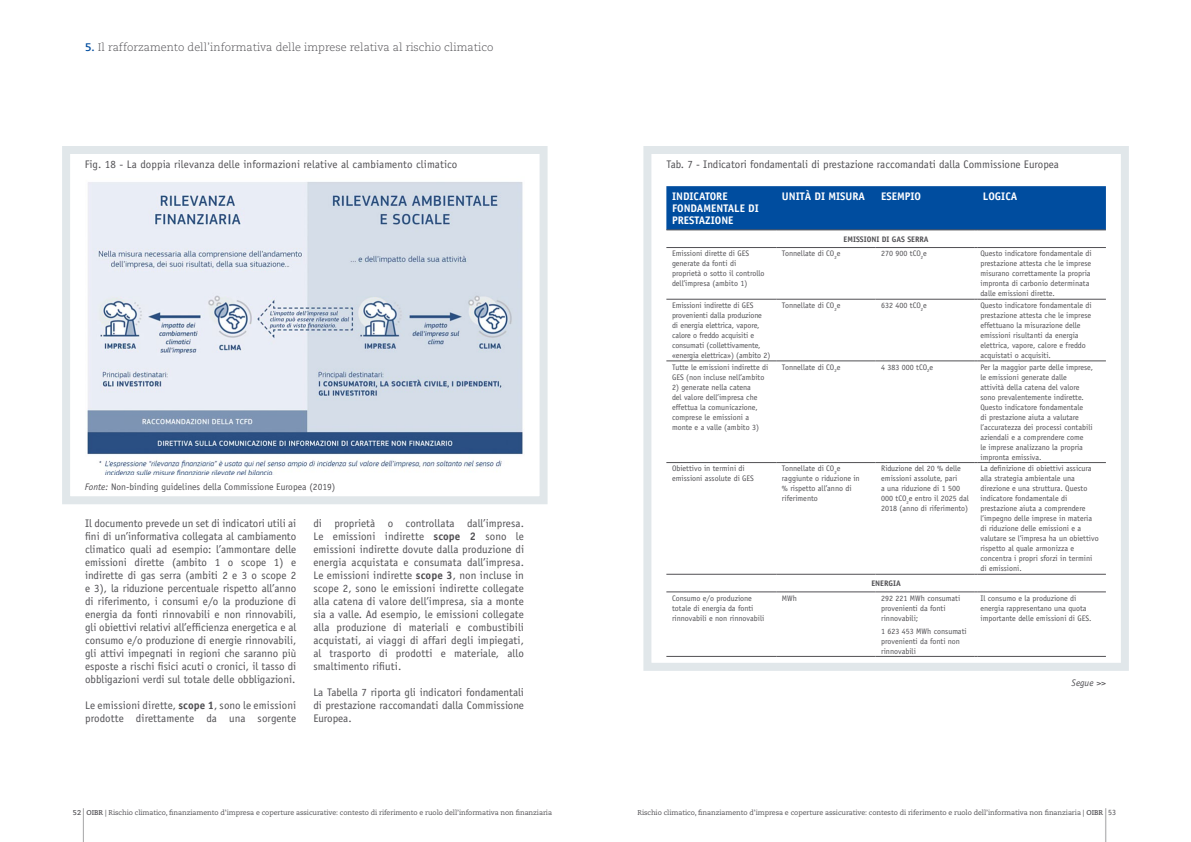
<style>
.page{position:relative;width:1191px;height:842px;background:#fff}
.page>*{position:absolute;margin:0;border:0;box-sizing:border-box;transform-origin:0 0}
.t1{font:49px "Caecilia";color:#504f53;scale:.14 1}
.t2{font:11px/13px "Officina Sans";color:#504f53;text-align:justify}
.t3{font:300 11px "Caecilia";color:#504f53}
.t4{font:700 11px/11.9px "Officina Sans";color:#fff}
.t5{font:9.5px "Officina Sans";color:#504f53}
.t6{font:italic 9.5px "Officina Sans";color:#504f53}
.t7{font:8px/10px "Officina Sans";color:#504f53}
.t8{font:700 8px "Officina Sans";color:#504f53}
.t9{font:7px "Caecilia";letter-spacing:-.01em;color:#504f53}
.t10{font:700 7px "Caecilia";color:#504f53}
.s1{font-weight:700;color:#004d9f}
.s2{font-style:italic}
.s3{font-weight:700}
.s4{font-family:"Officina Sans";font-size:8px}
</style>
<div class="page">
<img style="left:87px;top:182px;width:436px;height:293px">
<div style="left:62px;top:146px;width:485px;height:358px;border:8px solid #e1e7ea"></div>
<div style="left:643px;top:146px;width:485px;height:525px;border:8px solid #e1e7ea"></div>
<div style="left:666px;top:186px;width:440px;height:45px;background:#004d9f"></div>
<hr style="left:977px;top:230px;width:129px;height:1px;background:#504f53">
<hr style="left:666px;top:247px;width:110px;height:1px;background:#504f53">
<hr style="left:776px;top:247px;width:99px;height:1px;background:#504f53">
<hr style="left:875px;top:247px;width:99px;height:1px;background:#504f53">
<hr style="left:977px;top:247px;width:129px;height:1px;background:#504f53">
<hr style="left:666px;top:299px;width:110px;height:1px;background:#504f53">
<hr style="left:776px;top:299px;width:99px;height:1px;background:#504f53">
<hr style="left:875px;top:299px;width:99px;height:1px;background:#504f53">
<hr style="left:977px;top:299px;width:129px;height:1px;background:#504f53">
<hr style="left:666px;top:361px;width:110px;height:1px;background:#504f53">
<hr style="left:776px;top:361px;width:99px;height:1px;background:#504f53">
<hr style="left:875px;top:361px;width:99px;height:1px;background:#504f53">
<hr style="left:977px;top:361px;width:129px;height:1px;background:#504f53">
<hr style="left:666px;top:462px;width:110px;height:1px;background:#504f53">
<hr style="left:776px;top:462px;width:99px;height:1px;background:#504f53">
<hr style="left:875px;top:462px;width:99px;height:1px;background:#504f53">
<hr style="left:977px;top:462px;width:129px;height:1px;background:#504f53">
<hr style="left:666px;top:574px;width:110px;height:1px;background:#504f53">
<hr style="left:776px;top:574px;width:99px;height:1px;background:#504f53">
<hr style="left:875px;top:574px;width:99px;height:1px;background:#504f53">
<hr style="left:977px;top:574px;width:129px;height:1px;background:#504f53">
<hr style="left:666px;top:592px;width:110px;height:1px;background:#504f53">
<hr style="left:776px;top:592px;width:99px;height:1px;background:#504f53">
<hr style="left:875px;top:592px;width:99px;height:1px;background:#504f53">
<hr style="left:977px;top:592px;width:129px;height:1px;background:#504f53">
<hr style="left:666px;top:656px;width:110px;height:1px;background:#504f53">
<hr style="left:776px;top:656px;width:99px;height:1px;background:#504f53">
<hr style="left:875px;top:656px;width:99px;height:1px;background:#504f53">
<hr style="left:977px;top:656px;width:129px;height:1px;background:#504f53">
<h2 class="t3" style="left:85px;top:41px;width:410px"><span class="s1">5.</span> Il rafforzamento dell’informativa delle imprese relativa al rischio climatico</h2>
<h2 class="t2" style="left:85px;top:158px;width:374px">Fig. 18 - La doppia rilevanza delle informazioni relative al cambiamento climatico</h2>
<p class="t5" style="left:85px;top:482px;width:252px"><span class="s2">Fonte:</span> Non-binding guidelines della Commissione Europea (2019)</p>
<p class="t2" style="left:313px;top:516px;width:212px">di proprietà o controllata dall’impresa.<br>Le emissioni indirette <span class="s3">scope 2</span> sono le emissioni indirette dovute dalla produzione di energia acquistata e consumata dall’impresa.<br>Le emissioni indirette <span class="s3">scope 3</span>, non incluse in scope 2, sono le emissioni indirette collegate alla catena di valore dell’impresa, sia a monte sia a valle. Ad esempio, le emissioni collegate alla produzione di materiali e combustibili acquistati, ai viaggi di affari degli impiegati, al trasporto di prodotti e materiale, allo smaltimento rifiuti.</p>
<h2 class="t2" style="left:313px;top:685px;width:212px">La Tabella 7 riporta gli indicatori fondamentali di prestazione raccomandati dalla Commissione Europea.</h2>
<p class="t2" style="left:85px;top:516px;width:213px">Il documento prevede un set di indicatori utili ai fini di un’informativa collegata al cambiamento climatico quali ad esempio: l’ammontare delle emissioni dirette (ambito 1 o scope 1) e indirette di gas serra (ambiti 2 e 3 o scope 2 e 3), la riduzione percentuale rispetto all’anno di riferimento, i consumi e/o la produzione di energia da fonti rinnovabili e non rinnovabili, gli obiettivi relativi all’efficienza energetica e al consumo e/o produzione di energie rinnovabili, gli attivi impegnati in regioni che saranno più esposte a rischi fisici acuti o cronici, il tasso di obbligazioni verdi sul totale delle obbligazioni.</p>
<h2 class="t2" style="left:85px;top:698px;width:213px">Le emissioni dirette, <span class="s3">scope 1</span>, sono le emissioni prodotte direttamente da una sorgente</h2>
<h2 class="t2" style="left:666px;top:158px;width:394px">Tab. 7 - Indicatori fondamentali di prestazione raccomandati dalla Commissione Europea</h2>
<h2 class="t4" style="left:672px;top:191px;width:88px">INDICATORE<br>FONDAMENTALE DI<br>PRESTAZIONE</h2>
<h2 class="t4" style="left:782px;top:191px;width:85px">UNITÀ DI MISURA</h2>
<h2 class="t4" style="left:881px;top:191px;width:41px">ESEMPIO</h2>
<h2 class="t4" style="left:983px;top:191px;width:36px">LOGICA</h2>
<p class="t8" style="left:843px;top:234px;width:87px">EMISSIONI DI GAS SERRA</p>
<p class="t7" style="left:672px;top:249px;width:94px">Emissioni dirette di GES generate da fonti di proprietà o sotto il controllo dell’impresa (ambito 1)</p>
<p class="t7" style="left:782px;top:249px;width:60px">Tonnellate di CO<sub>2</sub>e</p>
<p class="t7" style="left:881px;top:249px;width:47px">270 900 tCO<sub>2</sub>e</p>
<p class="t7" style="left:980px;top:249px;width:113px">Questo indicatore fondamentale di prestazione attesta che le imprese misurano correttamente la propria impronta di carbonio determinata dalle emissioni dirette.</p>
<p class="t7" style="left:672px;top:300px;width:100px">Emissioni indirette di GES provenienti dalla produzione<br>di energia elettrica, vapore, calore o freddo acquisiti e consumati (collettivamente, «energia elettrica») (ambito 2)</p>
<p class="t7" style="left:782px;top:300px;width:60px">Tonnellate di CO<sub>2</sub>e</p>
<p class="t7" style="left:881px;top:300px;width:47px">632 400 tCO<sub>2</sub>e</p>
<p class="t7" style="left:980px;top:300px;width:113px">Questo indicatore fondamentale di prestazione attesta che le imprese effettuano la misurazione delle emissioni risultanti da energia elettrica, vapore, calore e freddo acquistati o acquisiti.</p>
<p class="t7" style="left:672px;top:362px;width:98px">Tutte le emissioni indirette di<br>GES (non incluse nell’ambito</p>
<p class="t7" style="left:672px;top:382px;width:88px">2) generate nella catena del valore dell’impresa che effettua la comunicazione, comprese le emissioni a monte e a valle (ambito 3)</p>
<p class="t7" style="left:782px;top:362px;width:60px">Tonnellate di CO<sub>2</sub>e</p>
<p class="t7" style="left:881px;top:362px;width:54px">4 383 000 tCO<sub>2</sub>e</p>
<p class="t7" style="left:980px;top:362px;width:114px">Per la maggior parte delle imprese, le emissioni generate dalle<br>attività della catena del valore sono prevalentemente indirette.<br>Questo indicatore fondamentale<br>di prestazione aiuta a valutare l’accuratezza dei processi contabili aziendali e a comprendere come<br>le imprese analizzano la propria impronta emissiva.</p>
<p class="t7" style="left:672px;top:464px;width:83px">Obiettivo in termini di emissioni assolute di GES</p>
<p class="t7" style="left:782px;top:464px;width:79px">Tonnellate di CO<sub>2</sub>e raggiunte o riduzione in % rispetto all’anno di riferimento</p>
<p class="t7" style="left:881px;top:464px;width:89px">Riduzione del 20 % delle emissioni assolute, pari<br>a una riduzione di 1 500<br>000 tCO<sub>2</sub>e entro il 2025 dal<br>2018 (anno di riferimento)</p>
<p class="t7" style="left:980px;top:464px;width:120px">La definizione di obiettivi assicura alla strategia ambientale una direzione e una struttura. Questo indicatore fondamentale di prestazione aiuta a comprendere l’impegno delle imprese in materia di riduzione delle emissioni e a valutare se l’impresa ha un obiettivo rispetto al quale armonizza e concentra i propri sforzi in termini di emissioni.</p>
<p class="t8" style="left:871px;top:578px;width:31px">ENERGIA</p>
<p class="t7" style="left:672px;top:593px;width:94px">Consumo e/o produzione totale di energia da fonti rinnovabili e non rinnovabili</p>
<p class="t7" style="left:782px;top:593px;width:17px">MWh</p>
<p class="t7" style="left:881px;top:593px;width:81px">292 221 MWh consumati provenienti da fonti rinnovabili;</p>
<p class="t7" style="left:881px;top:626px;width:87px">1 623 453 MWh consumati provenienti da fonti non rinnovabili</p>
<p class="t7" style="left:980px;top:593px;width:113px">Il consumo e la produzione di energia rappresentano una quota importante delle emissioni di GES.</p>
<p class="t6" style="left:1071px;top:678px;width:36px">Segue &gt;&gt;</p>
<h1 class="t1" style="left:83px;top:800px;width:13px">|</h1>
<h1 class="t1" style="left:1105px;top:800px;width:13px">|</h1>
<p class="t10" style="left:73px;top:808px;width:10px">52</p>
<p class="t9" style="left:637px;top:808px;width:480px">Rischio climatico, finanziamento d’impresa e coperture assicurative: contesto di riferimento e ruolo dell’informativa non finanziaria | <span class="s3">OIBR</span> <span class="s4">53</span></p>
<p class="t9" style="left:86px;top:808px;width:467px"><span class="s3">OIBR</span> | Rischio climatico, finanziamento d’impresa e coperture assicurative: contesto di riferimento e ruolo dell’informativa non finanziaria</p>
</div>
